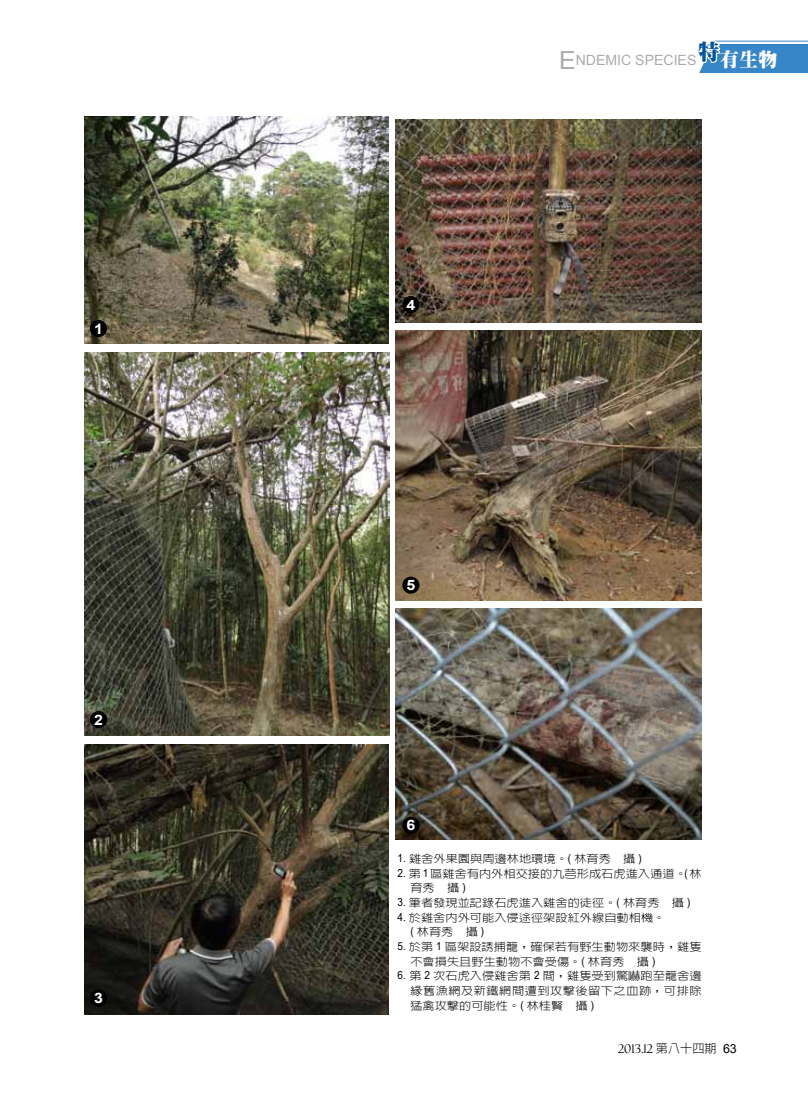
<style>
.page{position:relative;width:808px;height:1106px;background:#fff}
.page>*{position:absolute;margin:0;border:0;box-sizing:border-box;transform-origin:0 0}
.t1{font:700 14.4px "Arial";color:#fff;scale:1.11 1}
.t2{font:14.1px "Arial";color:#aaabab}
.t3{font:12.15px "Felix Titling";color:#000}
.t4{font:300 10.95px/14.7px "Lin Gothic";color:#000;scale:1.11 1}
.s1{font-size:24.9px}
.s2{font-family:"Inn Ming";font-weight:900;font-size:19.2px;color:#fff}
.s3{font-family:"Arial Narrow";font-weight:400}
.s4{font-family:"Lin Gothic";font-weight:300}
.s5{font-family:"Arial";font-size:12.45px}
</style>
<div class="page">
<svg style="left:699px;top:40px;width:109px;height:33px"></svg>
<img style="left:84px;top:117px;width:305px;height:226px">
<img style="left:85px;top:352px;width:304px;height:383px">
<div style="left:90px;top:320px;width:17px;height:17px;background:#000;border-radius:50%"></div>
<div style="left:90px;top:711px;width:17px;height:17px;background:#000;border-radius:50%"></div>
<img style="left:85px;top:744px;width:304px;height:270px">
<img style="left:396px;top:119px;width:305px;height:203px">
<img style="left:396px;top:330px;width:305px;height:270px">
<img style="left:396px;top:609px;width:305px;height:230px">
<div style="left:90px;top:989px;width:17px;height:17px;background:#000;border-radius:50%"></div>
<div style="left:402px;top:816px;width:17px;height:18px;background:#000;border-radius:50%"></div>
<div style="left:402px;top:576px;width:17px;height:17px;background:#000;border-radius:50%"></div>
<div style="left:402px;top:296px;width:17px;height:17px;background:#000;border-radius:50%"></div>
<h1 class="t1" style="left:94px;top:319px;width:9px">1</h1>
<h1 class="t1" style="left:94px;top:710px;width:9px">2</h1>
<h1 class="t1" style="left:94px;top:988px;width:9px">3</h1>
<h1 class="t1" style="left:406px;top:295px;width:9px">4</h1>
<h1 class="t1" style="left:406px;top:575px;width:9px">5</h1>
<h1 class="t1" style="left:406px;top:815px;width:9px">6</h1>
<p class="t2" style="left:559px;top:51px;width:220px"><span class="s1">E</span>NDEMIC SPECIES<sup>特</sup><span class="s2">有生物</span></p>
<p class="t4" style="left:398px;top:851px;width:222px"><span class="s3">1.</span> 雞舍外果園與周邊林地環境。<span class="s3">(</span> 林育秀 攝 <span class="s3">)</span></p>
<p class="t4" style="left:410px;top:866px;width:264px;text-indent:-13px"><span class="s3">2.</span> 第<span class="s3">1</span>區雞舍有內外相交接的九芎形成石虎進入通道。<span class="s3">(</span>林育秀 攝<span class="s3">)</span></p>
<p class="t4" style="left:398px;top:895px;width:265px"><span class="s3">3.</span> 筆者發現並記錄石虎進入雞舍的徒徑。<span class="s3">(</span> 林育秀 攝 <span class="s3">)</span></p>
<p class="t4" style="left:410px;top:910px;width:231px;text-indent:-13px"><span class="s3">4.</span> 於雞舍內外可能入侵途徑架設紅外線自動相機。<span class="s3">(</span>林育秀 攝<span class="s3">)</span></p>
<p class="t4" style="left:410px;top:939px;width:264px;text-indent:-13px"><span class="s3">5.</span> 於第 <span class="s3">1</span> 區架設誘捕籠，確保若有野生動物來襲時，雞隻不會損失且野生動物不會受傷。<span class="s3">(</span> 林育秀 攝 <span class="s3">)</span></p>
<p class="t4" style="left:410px;top:968px;width:264px;text-align:justify;text-indent:-13px"><span class="s3">6.</span> 第 <span class="s3">2</span> 次石虎入侵雞舍第 <span class="s3">2</span> 間，雞隻受到驚嚇跑至籠舍邊緣舊漁網及新鐵網間遭到攻擊後留下之血跡，可排除猛禽攻擊的可能性。<span class="s3">(</span> 林桂賢 攝 <span class="s3">)</span></p>
<p class="t3" style="left:618px;top:1041px;width:121px">2013.12 <span class="s4">第八十四期</span> <span class="s5">63</span></p>
</div>
